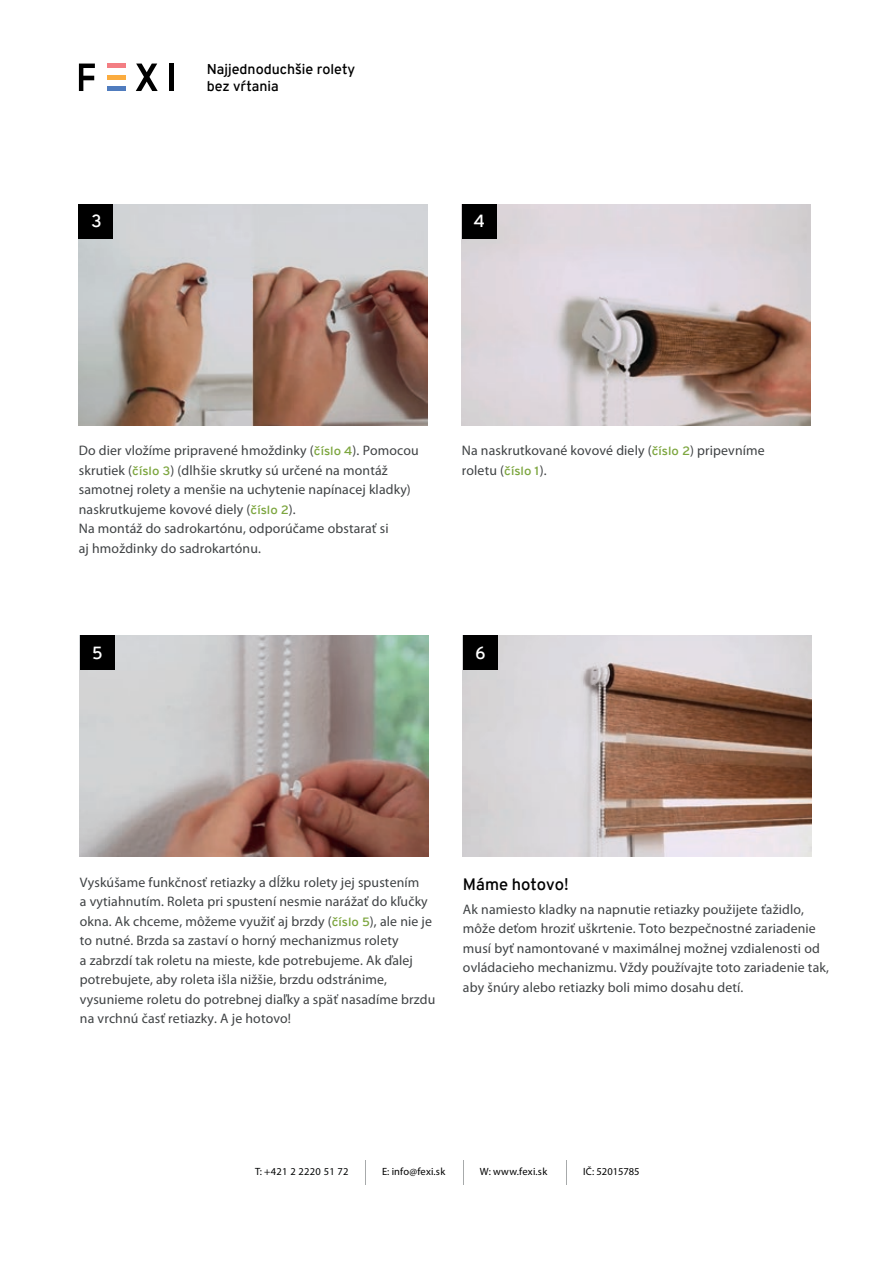
<style>
.page{position:relative;width:893px;height:1263px;background:#fff}
.page>*{position:absolute;margin:0;border:0;box-sizing:border-box;transform-origin:0 0}
.t1{font:17.55px "Overpass";color:#fff}
.t2{font:16.5px "Overpass";color:#000}
.t3{font:14.25px/17.1px "Overpass";color:#000}
.t4{font:13.8px/19.5px "Myriad Pro";letter-spacing:.01em;color:#3f4244}
.t5{font:10.5px "Myriad Pro";letter-spacing:.015em;color:#000}
.t6{font:10.5px "Myriad Pro";letter-spacing:.025em;color:#030505}
.t7{font:10.5px "Myriad Pro";color:#000001}
.s1{font-family:"Overpass";font-size:12px;color:#7da63f}
.s2{color:#000}
</style>
<div class="page">
<img style="left:463px;top:636px;width:349px;height:221px">
<img style="left:79px;top:204px;width:349px;height:221px">
<img style="left:462px;top:204px;width:349px;height:221px">
<img style="left:80px;top:636px;width:349px;height:221px">
<svg style="left:79px;top:64px;width:16px;height:27px"></svg>
<svg style="left:136px;top:64px;width:22px;height:27px"></svg>
<div style="left:169px;top:64px;width:5px;height:27px;background:#000"></div>
<hr style="left:107px;top:64px;width:19px;height:4px;background:#f37e83">
<div style="left:107px;top:75px;width:19px;height:5px;background:#fbac3f"></div>
<hr style="left:107px;top:87px;width:19px;height:4px;background:#507cbe">
<div style="left:79px;top:204px;width:34px;height:34px;background:#000"></div>
<div style="left:462px;top:204px;width:34px;height:34px;background:#000"></div>
<div style="left:80px;top:636px;width:34px;height:34px;background:#000"></div>
<div style="left:463px;top:636px;width:34px;height:34px;background:#000"></div>
<svg style="left:463px;top:1160px;width:1px;height:25px"></svg>
<svg style="left:566px;top:1160px;width:1px;height:25px"></svg>
<p class="t3" style="left:207px;top:61px;width:150px">Najjednoduchšie rolety bez vŕtania</p>
<p class="t1" style="left:91px;top:210px;width:12px">3</p>
<p class="t1" style="left:474px;top:210px;width:13px">4</p>
<p class="t4" style="left:79px;top:441px;width:342px">Do dier vložíme pripravené hmoždinky (<span class="s1">číslo 4</span>). Pomocou skrutiek (<span class="s1">číslo 3</span>) (dlhšie skrutky sú určené na montáž samotnej rolety a menšie na uchytenie napínacej kladky) naskrutkujeme kovové diely (<span class="s1">číslo 2</span>).<br>Na montáž do sadrokartónu, odporúčame obstarať si<br>aj hmoždinky do sadrokartónu.</p>
<p class="t4" style="left:462px;top:441px;width:304px">Na naskrutkované kovové diely (<span class="s1">číslo 2</span>) pripevníme roletu (<span class="s1">číslo 1</span>).</p>
<p class="t1" style="left:92px;top:642px;width:12px">5</p>
<p class="t1" style="left:475px;top:642px;width:12px">6</p>
<p class="t4" style="left:80px;top:872px;width:357px">Vyskúšame funkčnosť retiazky a dĺžku rolety jej spustením<br>a vytiahnutím. Roleta pri spustení nesmie narážať do kľučky okna. Ak chceme, môžeme využiť aj brzdy (<span class="s1">číslo 5</span>), ale nie je to nutné. Brzda sa zastaví o horný mechanizmus rolety<br>a zabrzdí tak roletu na mieste, kde potrebujeme. Ak ďalej potrebujete, aby roleta išla nižšie, brzdu odstránime, vysunieme roletu do potrebnej diaľky a späť nasadíme brzdu na vrchnú časť retiazky. A je hotovo!</p>
<p class="t2" style="left:463px;top:874px;width:107px">Máme hotovo!</p>
<p class="t4" style="left:463px;top:899px;width:367px">Ak namiesto kladky na napnutie retiazky použijete ťažidlo, môže deťom hroziť uškrtenie. Toto bezpečnostné zariadenie musí byť namontované v maximálnej možnej vzdialenosti od ovládacieho mechanizmu. Vždy používajte toto zariadenie tak, aby šnúry alebo retiazky boli mimo dosahu detí.</p>
<p class="t5" style="left:266px;top:1165px;width:84px">: +421 940 654 405</p>
<p class="t5" style="left:382px;top:1165px;width:65px">E: info@fexi.sk</p>
<p class="t5" style="left:480px;top:1165px;width:69px">W: www.fexi.sk</p>
<p class="t7" style="left:583px;top:1165px;width:58px"><span class="s2">IČ:</span> 52015785</p>
<p class="t6" style="left:255px;top:1165px;width:95px">T: <span class="s2">T</span>+421 2 2220 51 72</p>
</div>
